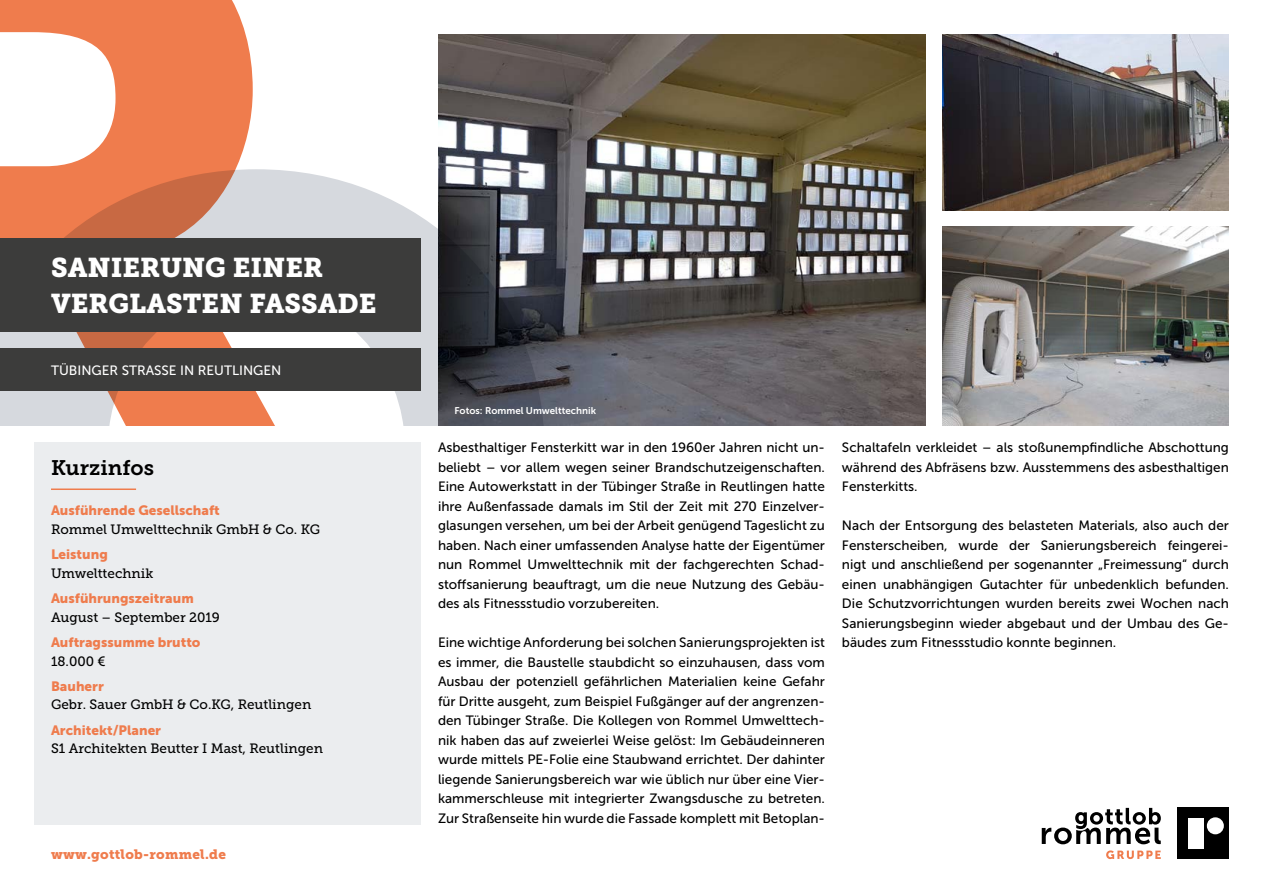
<style>
.page{position:relative;width:1263px;height:893px;background:#fff}
.page>*{position:absolute;margin:0;border:0;box-sizing:border-box;transform-origin:0 0}
.t1{font:27px/36px "Museo Slab 900";color:#fff}
.t2{font:21px "Museo Slab 700";color:#000}
.t3{font:13.5px/19.5px "Museo Sans 500";color:#000;text-align:justify}
.t4{font:13.5px "Museo Slab 500";color:#000}
.t5{font:13.5px "Museo Sans 900";color:#ef7c4d}
.t6{font:13.5px "Museo Sans 500";color:#fff}
.t7{font:13.5px "Museo Slab 900";letter-spacing:.02em;color:#ef7c4d}
.t8{font:9.75px "Museo Sans 700";color:#fff}
</style>
<div class="page">
<svg style="left:1042px;top:808px;width:119px;height:36px"></svg>
<svg style="left:1106px;top:850px;width:55px;height:9px"></svg>
<div style="left:1178px;top:808px;width:51px;height:51px;background:#000"></div>
<div style="left:1207px;top:817px;width:17px;height:17px;background:#fff;border-radius:50%"></div>
<div style="left:1188px;top:818px;width:15px;height:31px;background:#fff"></div>
<img style="left:438px;top:34px;width:488px;height:392px">
<img style="left:943px;top:226px;width:286px;height:200px">
<div style="left:34px;top:442px;width:387px;height:383px;background:#ebedef"></div>
<hr style="left:51px;top:488px;width:85px;height:2px;background:#ef7c4d">
<svg style="left:298px;top:169px;width:247px;height:257px"></svg>
<svg style="left:0;top:0;width:298px;height:426px;fill:#ef7c4d"></svg>
<div style="left:0;top:238px;width:421px;height:94px;background:#3c3c3b"></div>
<div style="left:0;top:349px;width:421px;height:42px;background:#3c3c3b"></div>
<img style="left:943px;top:34px;width:286px;height:176px">
<h1 class="t1" style="left:51px;top:250px;width:327px">SANIERUNG EINER<br>VERGLASTEN FASSADE</h1>
<p class="t6" style="left:51px;top:363px;width:232px">TÜBINGER STRASSE IN REUTLINGEN</p>
<h2 class="t2" style="left:51px;top:456px;width:105px">Kurzinfos</h2>
<p class="t5" style="left:51px;top:503px;width:170px">Ausführende Gesellschaft</p>
<p class="t4" style="left:51px;top:522px;width:271px">Rommel Umwelttechnik GmbH &amp; Co. KG</p>
<p class="t5" style="left:51px;top:547px;width:58px">Leistung</p>
<p class="t4" style="left:51px;top:566px;width:104px">Umwelttechnik</p>
<p class="t5" style="left:51px;top:590px;width:144px">Ausführungszeitraum</p>
<p class="t4" style="left:51px;top:609px;width:170px">August – September 2019</p>
<p class="t5" style="left:51px;top:634px;width:151px">Auftragssumme brutto</p>
<p class="t4" style="left:51px;top:653px;width:56px">18.000 €</p>
<p class="t5" style="left:51px;top:678px;width:54px">Bauherr</p>
<p class="t4" style="left:51px;top:697px;width:262px">Gebr. Sauer GmbH &amp; Co.KG, Reutlingen</p>
<p class="t5" style="left:51px;top:722px;width:112px">Architekt/Planer</p>
<p class="t4" style="left:51px;top:741px;width:274px">S1 Architekten Beutter I Mast, Reutlingen</p>
<p class="t7" style="left:51px;top:846px;width:176px">www.gottlob-rommel.de</p>
<p class="t8" style="left:454px;top:405px;width:143px">Fotos: Rommel Umwelttechnik</p>
<p class="t3" style="left:438px;top:438px;width:388px">Asbesthaltiger Fensterkitt war in den 1960er Jahren nicht un&shy;beliebt – vor allem wegen seiner Brandschutzeigenschaften.<br>Eine Autowerkstatt in der Tübinger Straße in Reutlingen hatte ihre Außenfassade damals im Stil der Zeit mit 270 Einzelver&shy;glasungen versehen, um bei der Arbeit genügend Tageslicht zu haben. Nach einer umfassenden Analyse hatte der Eigentümer nun Rommel Umwelttechnik mit der fachgerechten Schad&shy;stoffsanierung beauftragt, um die neue Nutzung des Gebäu&shy;des als Fitnessstudio vorzubereiten.</p>
<p class="t3" style="left:438px;top:633px;width:388px">Eine wichtige Anforderung bei solchen Sanierungsprojekten ist es immer, die Baustelle staubdicht so einzuhausen, dass vom Ausbau der potenziell gefährlichen Materialien keine Gefahr für Dritte ausgeht, zum Beispiel Fußgänger auf der angrenzen&shy;den Tübinger Straße. Die Kollegen von Rommel Umwelttech&shy;nik haben das auf zweierlei Weise gelöst: Im Gebäudeinneren wurde mittels PE-Folie eine Staubwand errichtet. Der dahinter liegende Sanierungsbereich war wie üblich nur über eine Vier&shy;kammerschleuse mit integrierter Zwangsdusche zu betreten.<br>Zur Straßenseite hin wurde die Fassade komplett mit Betoplan-</p>
<p class="t3" style="left:842px;top:438px;width:388px">Schaltafeln verkleidet – als stoßunempfindliche Abschottung während des Abfräsens bzw. Ausstemmens des asbesthaltigen Fensterkitts.</p>
<p class="t3" style="left:842px;top:516px;width:388px">Nach der Entsorgung des belasteten Materials, also auch der Fensterscheiben, wurde der Sanierungsbereich feingerei&shy;nigt und anschließend per sogenannter „Freimessung“ durch einen unabhängigen Gutachter für unbedenklich befunden.<br>Die Schutzvorrichtungen wurden bereits zwei Wochen nach Sanierungsbeginn wieder abgebaut und der Umbau des Ge&shy;bäudes zum Fitnessstudio konnte beginnen.</p>
</div>
